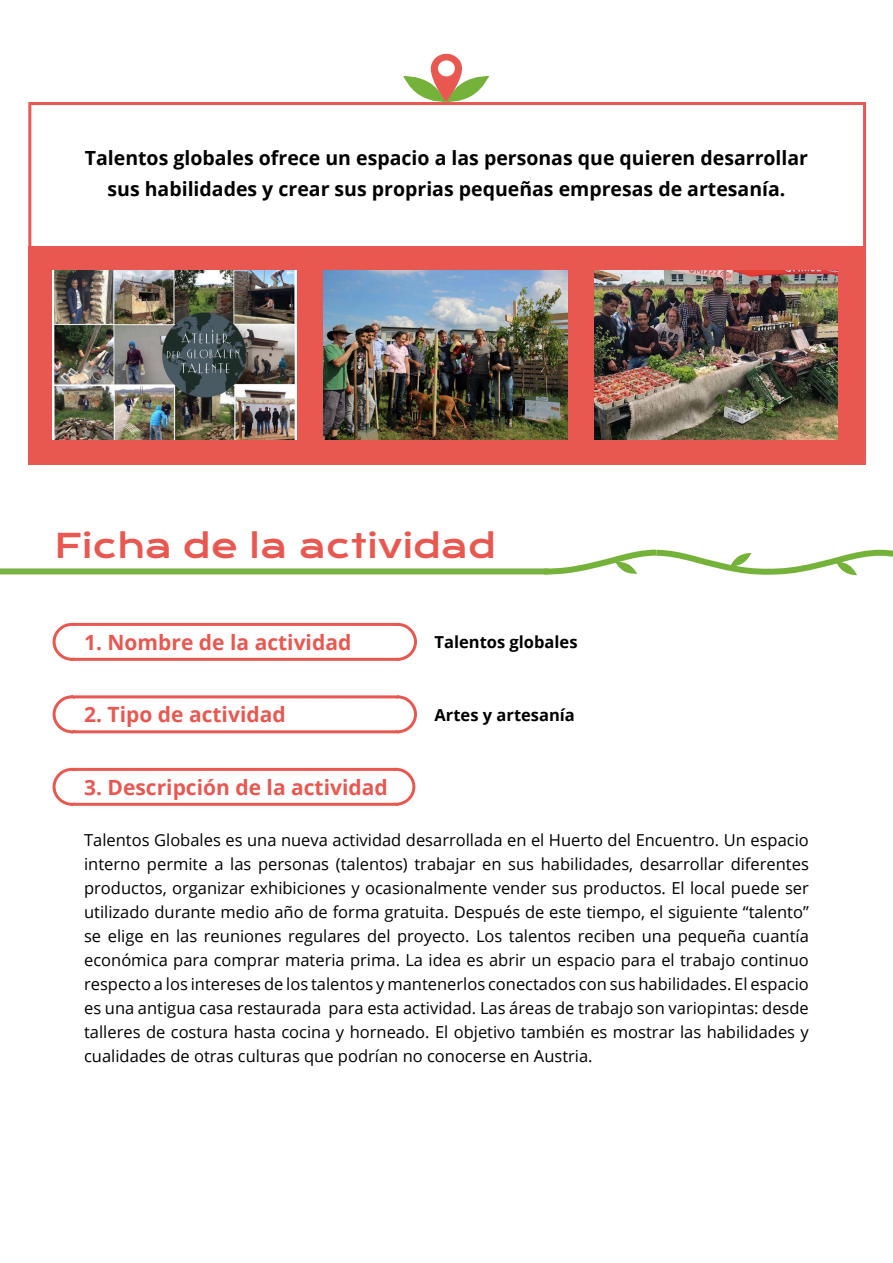
<style>
.page{position:relative;width:893px;height:1263px;background:#fff}
.page>*{position:absolute;margin:0;border:0;box-sizing:border-box;transform-origin:0 0}
.t1{font:33px "Krona One";color:#e95850}
.t2{font:700 21px "Open Sans";color:#e95850}
.t3{font:700 19.5px/31.5px "Open Sans";color:#000;text-align:center}
.t4{font:16.5px/24px "Open Sans";color:#000;text-align:justify}
.t5{font:700 16.5px "Open Sans";color:#000}
</style>
<div class="page">
<svg style="left:28px;top:102px;width:839px;height:360px"></svg>
<svg style="left:403px;top:54px;width:86px;height:49px"></svg>
<div style="left:0;top:568px;width:549px;height:6px;background:#79b442"></div>
<svg style="left:538px;top:549px;width:355px;height:27px"></svg>
<svg style="left:51px;top:151px;width:368px;height:73px"></svg>
<svg style="left:51px;top:224px;width:368px;height:351px"></svg>
<svg style="left:51px;top:465px;width:366px;height:341px"></svg>
<div style="left:28px;top:246px;width:838px;height:219px;background:#e95850"></div>
<img style="left:53px;top:270px;width:243px;height:169px">
<img style="left:324px;top:270px;width:243px;height:169px">
<img style="left:594px;top:270px;width:244px;height:169px">
<p class="t3" style="left:85px;top:142px;width:725px">Talentos globales ofrece un espacio a las personas que quieren desarrollar sus habilidades y crear sus proprias pequeñas empresas de artesanía.</p>
<p class="t1" style="left:54px;top:525px;width:443px">Ficha de la actividad</p>
<p class="t2" style="left:84px;top:627px;width:269px">1. Nombre de la actividad</p>
<p class="t2" style="left:84px;top:700px;width:203px">2. Tipo de actividad</p>
<p class="t2" style="left:84px;top:772px;width:305px">3. Descripción de la actividad</p>
<p class="t5" style="left:435px;top:630px;width:144px">Talentos globales</p>
<p class="t5" style="left:435px;top:703px;width:142px">Artes y artesanía</p>
<p class="t4" style="left:84px;top:828px;width:726px">Talentos Globales es una nueva actividad desarrollada en el Huerto del Encuentro. Un espacio interno permite a las personas (talentos) trabajar en sus habilidades, desarrollar diferentes productos, organizar exhibiciones y ocasionalmente vender sus productos. El local puede ser utilizado durante medio año de forma gratuita. Después de este tiempo, el siguiente “talento” se elige en las reuniones regulares del proyecto. Los talentos reciben una pequeña cuantía económica para comprar materia prima. La idea es abrir un espacio para el trabajo continuo respecto a los intereses de los talentos y mantenerlos conectados con sus habilidades. El espacio es una antigua casa restaurada para esta actividad. Las áreas de trabajo son variopintas: desde talleres de costura hasta cocina y horneado. El objetivo también es mostrar las habilidades y cualidades de otras culturas que podrían no conocerse en Austria.</p>
</div>
